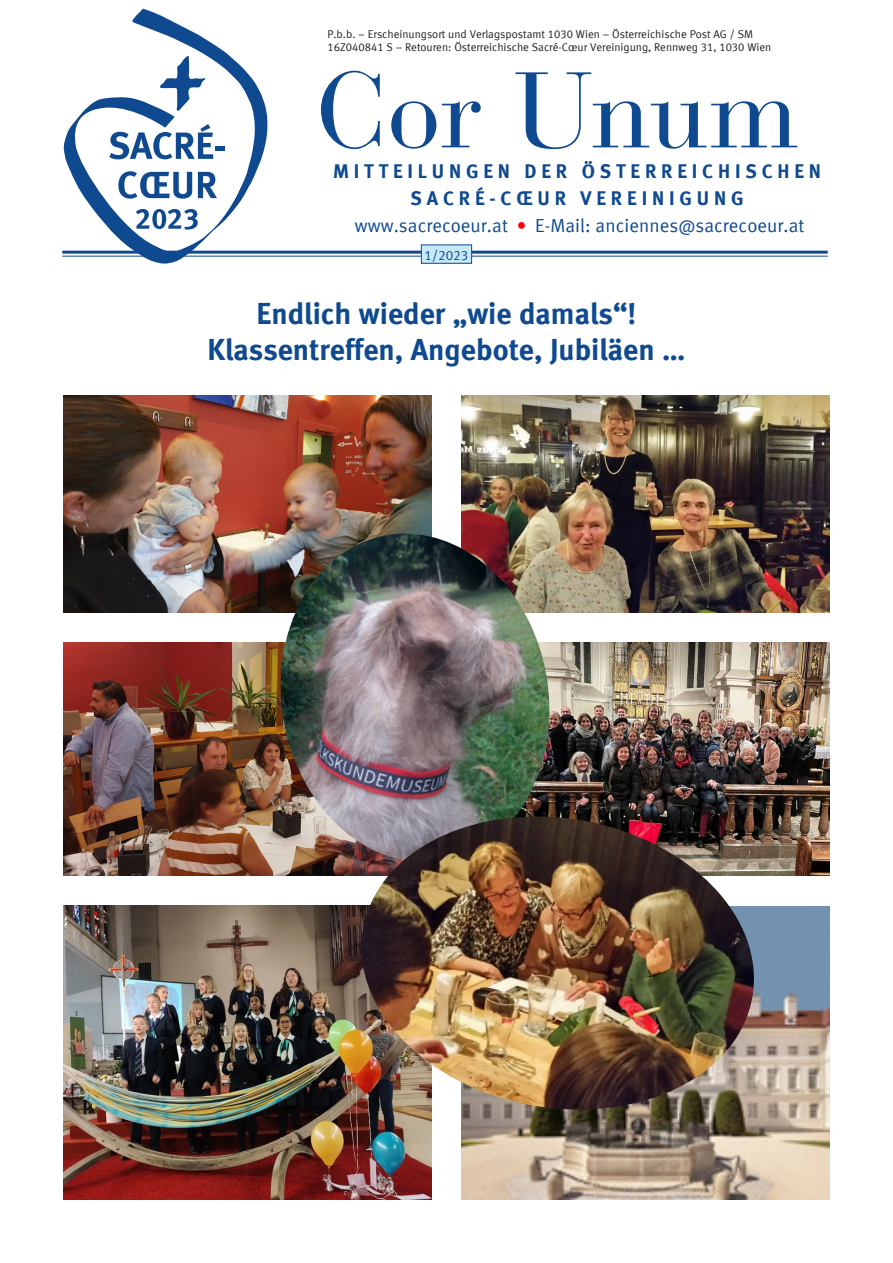
<style>
.page{position:relative;width:893px;height:1263px;background:#fff}
.page>*{position:absolute;margin:0;border:0;box-sizing:border-box;transform-origin:0 0}
.t1{font:106.5px "Bauer Bodoni LT";color:#0f498f}
.t2{font:700 30px/36px "Seat Meta";color:#0f498f;text-align:center}
.t3{font:700 19.5px/27px "Seat Meta";letter-spacing:.245em;color:#0f498f;text-align:center}
.t4{font:18.75px "Seat Meta Normal";letter-spacing:.005em;color:#0f498f}
.t5{font:13.5px "Seat Meta Normal";color:#0f498f}
.t6{font:11.25px/13.5px "Seat Meta Normal";color:#231f20}
.s1{color:#f00}
</style>
<div class="page">
<img style="left:64px;top:906px;width:368px;height:293px">
<img style="left:461px;top:906px;width:368px;height:293px">
<img style="left:64px;top:642px;width:765px;height:233px">
<svg style="left:62px;top:254px;width:766px;height:2px"></svg>
<hr style="left:62px;top:251px;width:766px;height:3px;background:#0f498f">
<hr style="left:62px;top:256px;width:766px;height:1px;background:#0f498f">
<svg style="left:64px;top:9px;width:203px;height:255px"></svg>
<svg style="left:109px;top:124px;width:104px;height:35px"></svg>
<div style="left:215px;top:146px;width:10px;height:5px;background:#0f498f"></div>
<svg style="left:118px;top:171px;width:74px;height:28px"></svg>
<svg style="left:198px;top:172px;width:19px;height:26px"></svg>
<svg style="left:136px;top:209px;width:62px;height:21px"></svg>
<svg style="left:160px;top:56px;width:45px;height:55px"></svg>
<div style="left:421px;top:245px;width:51px;height:18px;background:#c6eafa"></div>
<div style="left:421px;top:244px;width:51px;height:20px;border:1px solid #0f498f"></div>
<img style="left:64px;top:395px;width:368px;height:217px">
<img style="left:461px;top:395px;width:368px;height:217px">
<img style="left:268px;top:534px;width:294px;height:339px">
<img style="left:349px;top:816px;width:417px;height:308px">
<p class="t6" style="left:327px;top:27px;width:445px">P.b.b. – Erscheinungsort und Verlagspostamt 1030 Wien – Österreichische Post AG / SM<br>16Z040841 S – Retouren: Österreichische Sacré-Cœur Vereinigung, Rennweg 31, 1030 Wien</p>
<h1 class="t1" style="left:316px;top:47px;width:484px">Cor Unum</h1>
<h3 class="t3" style="left:333px;top:157px;width:489px">MITTEILUNGEN DER ÖSTERREICHISCHEN<br>SACRÉ-CŒUR VEREINIGUNG</h3>
<h3 class="t4" style="left:355px;top:215px;width:451px">www.sacrecoeur.at <span class="s1">•</span> E-Mail: anciennes@sacrecoeur.at</h3>
<p class="t5" style="left:425px;top:248px;width:45px">1/2023</p>
<h2 class="t2" style="left:207px;top:295px;width:479px">Endlich wieder „wie damals“!<br>Klassentreffen, Angebote, Jubiläen …</h2>
</div>
